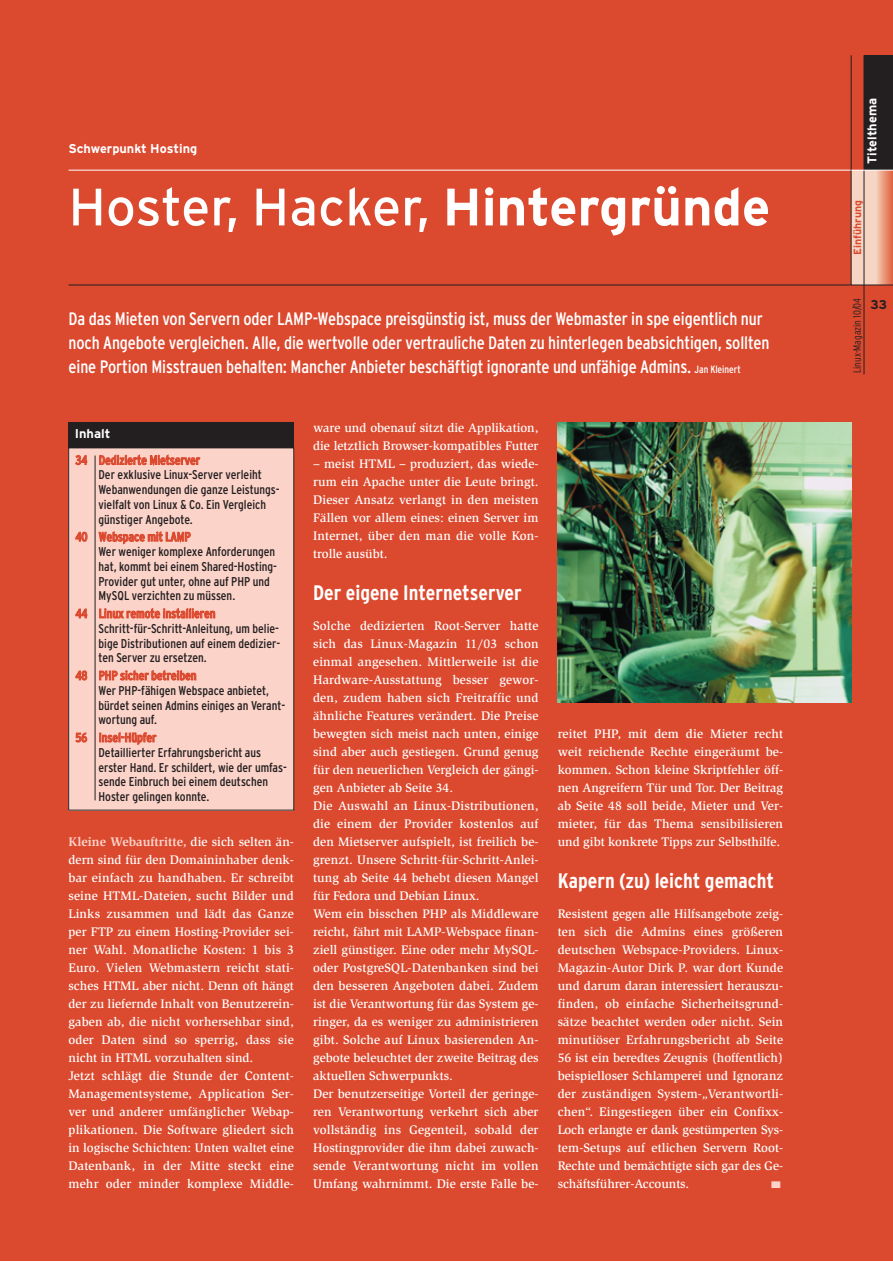
<style>
.page{position:relative;width:893px;height:1262px;background:#fff}
.page>*{position:absolute;margin:0;border:0;box-sizing:border-box;transform-origin:0 0}
.t1{font:52.5px "Interstate";color:#fff}
.t2{font:700 condensed 21px "Interstate";color:#fff}
.t3{font:condensed 18px/24px "Interstate";letter-spacing:-.005em;color:#fff}
.t4{font:500 12.75px/18px "Slimbach";letter-spacing:.005em;color:#fff}
.t5{font:condensed 12.75px/14.7px "Interstate";color:#231f20}
.t6{font:condensed 12.75px "Interstate";color:#db492e}
.t7{font:700 12.75px "Interstate";color:#fff}
.t8{font:700 12.75px "Interstate";color:#231f20}
.t9{font:300 condensed 10.5px "Interstate";color:#231f20}
.t10{font:700 10.5px "Interstate";color:#db492e}
.t11{font:9.6px "Zapf Dingbats";color:#fcd3c9;scale:1.33 1}
.s1{font-weight:700}
.s2{font-size:10.5px}
.s3{font-weight:700;color:#fcd3c9}
</style>
<div class="page">
<div style="left:0;top:0;width:892px;height:1261px;background:#db492e"></div>
<hr style="left:69px;top:170px;width:782px;height:1px;background:#fff">
<div style="left:68px;top:422px;width:226px;height:26px;background:#231f20"></div>
<div style="left:69px;top:448px;width:225px;height:362px;background:#fcd3c9"></div>
<div style="left:68px;top:448px;width:226px;height:362px;border:1px solid #231f20"></div>
<hr style="left:95px;top:455px;width:1px;height:345px;background:#231f20">
<div style="left:863px;top:55px;width:29px;height:115px;background:#231f20"></div>
<div style="left:851px;top:170px;width:25px;height:115px;background:#f6d5c4"></div>
<svg style="left:876px;top:171px;width:16px;height:114px;background:#e99a7e"></svg>
<hr style="left:850px;top:55px;width:1px;height:230px;background:#231f20">
<hr style="left:863px;top:55px;width:1px;height:319px;background:#231f20">
<hr style="left:851px;top:170px;width:41px;height:1px;background:#fff">
<hr style="left:69px;top:285px;width:782px;height:1px;background:#231f20">
<hr style="left:851px;top:285px;width:41px;height:1px;background:#231f20">
<img style="left:557px;top:422px;width:294px;height:280px">
<p class="t7" style="left:68px;top:144px;width:130px">Schwerpunkt Hosting</p>
<h1 class="t1" style="left:68px;top:187px;width:703px">Hoster, Hacker, <span class="s1">Hintergründe</span></h1>
<p class="t3" style="left:68px;top:308px;width:702px">Da das Mieten von Servern oder LAMP-Webspace preisgünstig ist, muss der Webmaster in spe eigentlich nur noch Angebote vergleichen. Alle, die wertvolle oder vertrauliche Daten zu hinterlegen beabsichtigen, sollten eine Portion Misstrauen behalten: Mancher Anbieter beschäftigt ignorante und unfähige Admins. <span class="s2">Jan Kleinert</span></p>
<p class="t7" style="left:75px;top:429px;width:37px">Inhalt</p>
<p class="t6" style="left:75px;top:455px;width:126px">34 Dedizierte Mietserver</p>
<p class="t5" style="left:98px;top:468px;width:183px">Der exklusive Linux-Server verleiht Webanwendungen die ganze Leistungs&shy;vielfalt von Linux &amp; Co. Ein Vergleich günstiger Angebote.</p>
<p class="t6" style="left:75px;top:532px;width:117px">40 Webspace mit LAMP</p>
<p class="t5" style="left:98px;top:545px;width:180px">Wer weniger komplexe Anforderungen hat, kommt bei einem Shared-Hosting-Provider gut unter, ohne auf PHP und MySQL verzichten zu müssen.</p>
<p class="t6" style="left:75px;top:608px;width:142px">44 Linux remote installieren</p>
<p class="t5" style="left:98px;top:622px;width:183px;text-align:justify">Schritt-für-Schritt-Anleitung, um belie&shy;bige Distributionen auf einem dedizier&shy;ten Server zu ersetzen.</p>
<p class="t6" style="left:75px;top:670px;width:123px">48 PHP sicher betreiben</p>
<p class="t5" style="left:98px;top:684px;width:188px">Wer PHP-fähigen Webspace anbietet, bürdet seinen Admins einiges an Verant&shy;wortung auf.</p>
<p class="t6" style="left:75px;top:732px;width:82px">56 Insel-Hüpfer</p>
<p class="t5" style="left:98px;top:746px;width:190px">Detaillierter Erfahrungsbericht aus erster Hand. Er schildert, wie der umfas&shy;sende Einbruch bei einem deutschen Hoster gelingen konnte.</p>
<p class="t4" style="left:68px;top:834px;width:227px"><span class="s3">Kleine Webauftritte,</span> die sich selten än&shy;dern sind für den Domaininhaber denk&shy;bar einfach zu handhaben. Er schreibt seine HTML-Dateien, sucht Bilder und Links zusammen und lädt das Ganze per FTP zu einem Hosting-Provider sei&shy;ner Wahl. Monatliche Kosten: 1 bis 3<br>Euro. Vielen Webmastern reicht stati&shy;sches HTML aber nicht. Denn oft hängt der zu liefernde Inhalt von Benutzerein&shy;gaben ab, die nicht vorhersehbar sind, oder Daten sind so sperrig, dass sie nicht in HTML vorzuhalten sind.<br>Jetzt schlägt die Stunde der Content-Managementsysteme, Application Ser&shy;ver und anderer umfänglicher Webap&shy;plikationen. Die Software gliedert sich in logische Schichten: Unten waltet eine Datenbank, in der Mitte steckt eine mehr oder minder komplexe Middle-</p>
<p class="t4" style="left:313px;top:420px;width:227px">ware und obenauf sitzt die Applikation, die letztlich Browser-kompatibles Futter</p>
<p class="t4" style="left:313px;top:456px;width:227px;text-align:justify">– meist HTML – produziert, das wiede&shy;rum ein Apache unter die Leute bringt.<br>Dieser Ansatz verlangt in den meisten Fällen vor allem eines: einen Server im Internet, über den man die volle Kon&shy;trolle ausübt.</p>
<h2 class="t2" style="left:313px;top:585px;width:210px">Der eigene Internetserver</h2>
<p class="t4" style="left:313px;top:618px;width:227px">Solche dedizierten Root-Server hatte sich das Linux-Magazin 11/03 schon einmal angesehen. Mittlerweile ist die Hardware-Ausstattung besser gewor&shy;den, zudem haben sich Freitraffic und ähnliche Features verändert. Die Preise bewegten sich meist nach unten, einige sind aber auch gestiegen. Grund genug für den neuerlichen Vergleich der gängi&shy;gen Anbieter ab Seite 34.<br>Die Auswahl an Linux-Distributionen, die einem der Provider kostenlos auf den Mietserver aufspielt, ist freilich be&shy;grenzt. Unsere Schritt-für-Schritt-Anlei&shy;tung ab Seite 44 behebt diesen Mangel für Fedora und Debian Linux.<br>Wem ein bisschen PHP als Middleware reicht, fährt mit LAMP-Webspace finan&shy;ziell günstiger. Eine oder mehr MySQL&shy;oder PostgreSQL-Datenbanken sind bei den besseren Angeboten dabei. Zudem ist die Verantwortung für das System ge&shy;ringer, da es weniger zu administrieren gibt. Solche auf Linux basierenden An&shy;gebote beleuchtet der zweite Beitrag des aktuellen Schwerpunkts.<br>Der benutzerseitige Vorteil der geringe&shy;ren Verantwortung verkehrt sich aber vollständig ins Gegenteil, sobald der Hostingprovider die ihm dabei zuwach&shy;sende Verantwortung nicht im vollen Umfang wahrnimmt. Die erste Falle be-</p>
<p class="t4" style="left:557px;top:726px;width:227px;text-align:justify">reitet PHP, mit dem die Mieter recht weit reichende Rechte eingeräumt be&shy;kommen. Schon kleine Skriptfehler öff&shy;nen Angreifern Tür und Tor. Der Beitrag ab Seite 48 soll beide, Mieter und Ver&shy;mieter, für das Thema sensibilisieren und gibt konkrete Tipps zur Selbsthilfe.</p>
<h2 class="t2" style="left:557px;top:873px;width:218px">Kapern (zu) leicht gemacht</h2>
<p class="t4" style="left:557px;top:906px;width:227px;text-align:justify">Resistent gegen alle Hilfsangebote zeig&shy;ten sich die Admins eines größeren deutschen Webspace-Providers. Linux-Magazin-Autor Dirk P. war dort Kunde und darum daran interessiert herauszu&shy;finden, ob einfache Sicherheitsgrund&shy;sätze beachtet werden oder nicht. Sein minutiöser Erfahrungsbericht ab Seite 56 ist ein beredtes Zeugnis (hoffentlich) beispielloser Schlamperei und Ignoranz der zuständigen System-„Verantwortli&shy;chen“. Eingestiegen über ein Confixx-Loch erlangte er dank gestümperten Sys&shy;tem-Setups auf etlichen Servern Root-Rechte und bemächtigte sich gar des Ge&shy;schäftsführer-Accounts.</p>
<p class="t11" style="left:771px;top:1179px;width:9px">■</p>
<p class="t7" style="left:867px;top:164px;width:67px;rotate:-90deg">Titelthema</p>
<p class="t10" style="left:853px;top:255px;width:56px;rotate:-90deg">Einführung</p>
<p class="t9" style="left:853px;top:373px;width:77px;rotate:-90deg">Linux-Magazin 10/04</p>
<p class="t8" style="left:870px;top:300px;width:18px">33</p>
</div>
